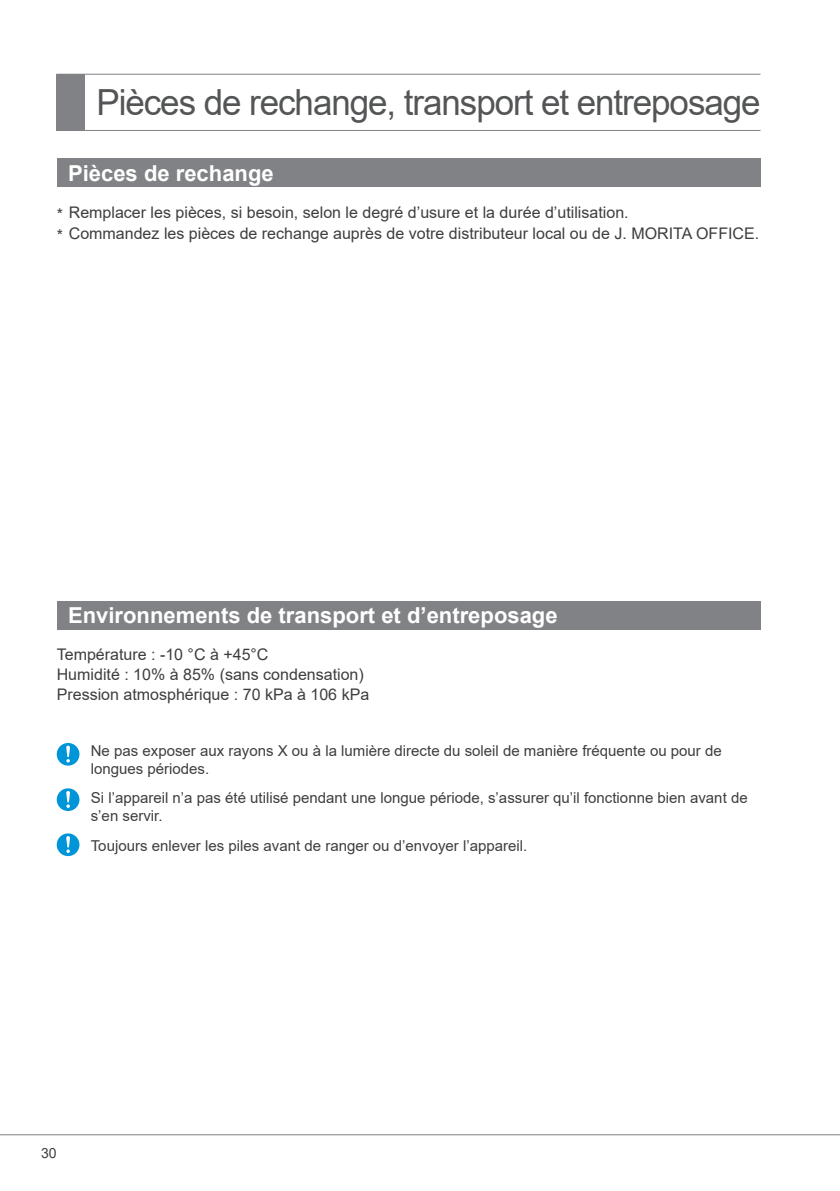
<style>
.page{position:relative;width:840px;height:1191px;background:#fff}
.page>*{position:absolute;margin:0;border:0;box-sizing:border-box;transform-origin:0 0}
.t1{font:36px "Arial";letter-spacing:-.03em;color:#545557}
.t2{font:700 22px "Arial";color:#fff}
.t3{font:16px/20px "Arial";color:#3e3e3f}
.t4{font:15px/18px "Arial";color:#3e3e3f}
.t5{font:14px "Arial";color:#3e3e3f}
</style>
<div class="page">
<hr style="left:0;top:1134px;width:839px;height:1px;background:#808285">
<hr style="left:57px;top:130px;width:703px;height:1px;background:#808285">
<hr style="left:57px;top:74px;width:703px;height:1px;background:#808285">
<div style="left:57px;top:74px;width:28px;height:56px;background:#808285"></div>
<div style="left:57px;top:159px;width:703px;height:28px;background:#808285"></div>
<div style="left:57px;top:601px;width:703px;height:28px;background:#808285"></div>
<svg style="left:57px;top:743px;width:22px;height:22px"></svg>
<svg style="left:57px;top:788px;width:22px;height:23px"></svg>
<svg style="left:57px;top:833px;width:22px;height:23px"></svg>
<h1 class="t1" style="left:96px;top:78px;width:665px">Pièces de rechange, transport et entreposage</h1>
<h2 class="t2" style="left:68px;top:158px;width:207px">Pièces de rechange</h2>
<p class="t3" style="left:57px;top:202px;width:703px;line-height:20.8px">* Remplacer les pièces, si besoin, selon le degré d’usure et la durée d’utilisation.<br>* Commandez les pièces de rechange auprès de votre distributeur local ou de J. MORITA OFFICE.</p>
<h2 class="t2" style="left:68px;top:600px;width:490px">Environnements de transport et d’entreposage</h2>
<p class="t3" style="left:57px;top:644px;width:314px">Température : -10 °C à +45°C<br>Humidité : 10% à 85% (sans condensation)<br>Pression atmosphérique : 70 kPa à 106 kPa</p>
<p class="t4" style="left:91px;top:741px;width:632px">Ne pas exposer aux rayons X ou à la lumière directe du soleil de manière fréquente ou pour de longues périodes.</p>
<p class="t4" style="left:91px;top:789px;width:658px">Si l’appareil n’a pas été utilisé pendant une longue période, s’assurer qu’il fonctionne bien avant de s’en servir.</p>
<p class="t4" style="left:91px;top:836px;width:438px">Toujours enlever les piles avant de ranger ou d’envoyer l’appareil.</p>
<p class="t5" style="left:41px;top:1143px;width:17px">30</p>
</div>
